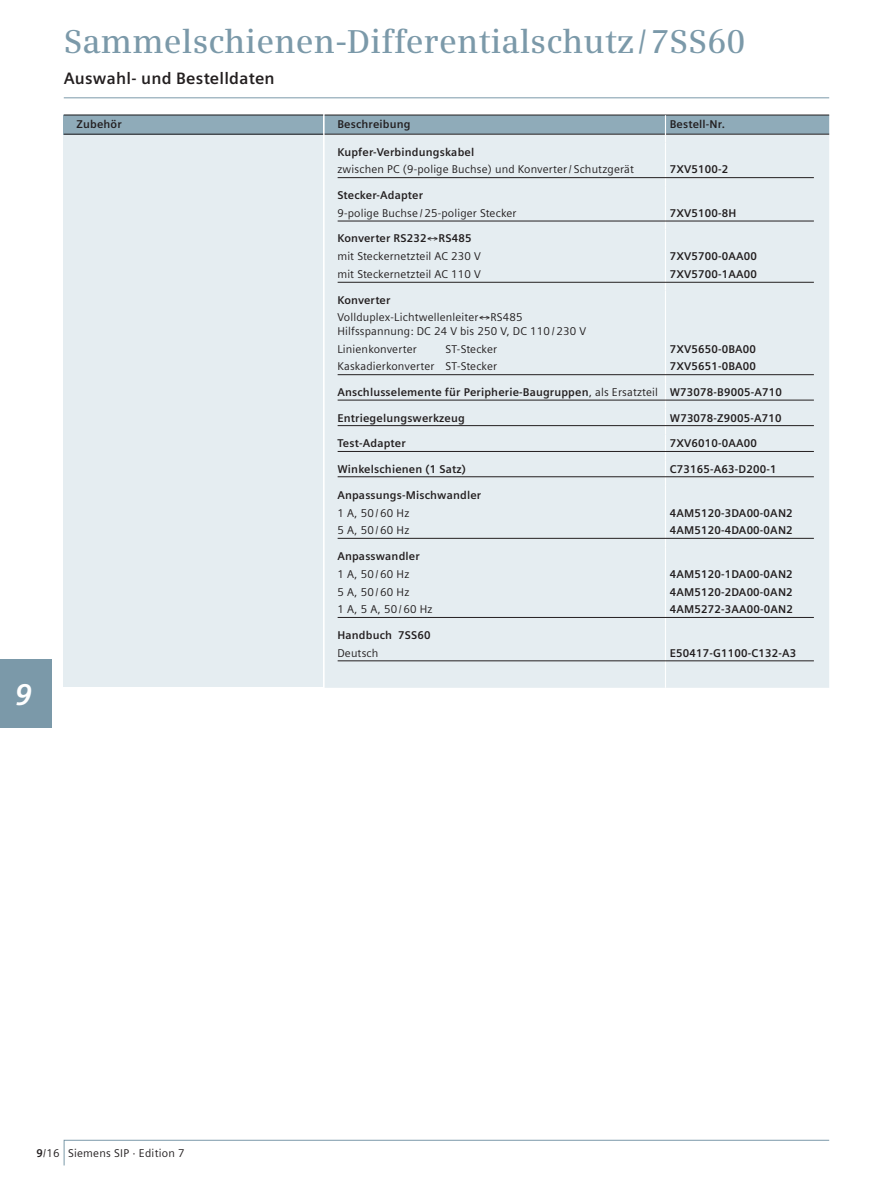
<style>
.page{position:relative;width:893px;height:1191px;background:#fff}
.page>*{position:absolute;margin:0;border:0;box-sizing:border-box;transform-origin:0 0}
.t1{font:600 33px "Siemens Serif";letter-spacing:.005em;color:#7b99a9}
.t2{font:italic 700 30px "Siemens Sans";color:#fff}
.t3{font:700 16.5px "Siemens Sans";letter-spacing:.015em;color:#231f20}
.t4{font:700 11.25px/17.7px "Siemens Sans";letter-spacing:.015em;color:#231f20}
.t5{font:11.25px/17.7px "Siemens Sans";letter-spacing:.015em;color:#231f20}
.s1{font-weight:700}
.s2{font-weight:400}
</style>
<div class="page">
<hr style="left:64px;top:97px;width:765px;height:1px;background:#7b99a9">
<svg style="left:63px;top:1139px;width:767px;height:27px"></svg>
<div style="left:325px;top:143px;width:504px;height:545px;background:#e5edf1"></div>
<svg style="left:325px;top:115px;width:504px;height:28px;background:#a2b6c1"></svg>
<hr style="left:665px;top:143px;width:1px;height:43px;background:#fff">
<hr style="left:665px;top:186px;width:1px;height:43px;background:#fff">
<hr style="left:665px;top:229px;width:1px;height:62px;background:#fff">
<hr style="left:665px;top:291px;width:1px;height:92px;background:#fff">
<svg style="left:665px;top:383px;width:1px;height:103px"></svg>
<hr style="left:665px;top:486px;width:1px;height:61px;background:#fff">
<hr style="left:665px;top:547px;width:1px;height:79px;background:#fff">
<hr style="left:665px;top:626px;width:1px;height:35px;background:#fff">
<svg style="left:665px;top:661px;width:1px;height:27px"></svg>
<hr style="left:338px;top:538px;width:476px;height:1px;background:#231f20">
<hr style="left:338px;top:425px;width:476px;height:1px;background:#231f20">
<hr style="left:338px;top:451px;width:476px;height:1px;background:#231f20">
<hr style="left:338px;top:476px;width:476px;height:1px;background:#231f20">
<hr style="left:338px;top:617px;width:476px;height:1px;background:#231f20">
<hr style="left:338px;top:660px;width:476px;height:1px;background:#231f20">
<hr style="left:338px;top:282px;width:476px;height:1px;background:#231f20">
<hr style="left:338px;top:374px;width:476px;height:1px;background:#231f20">
<hr style="left:338px;top:221px;width:476px;height:1px;background:#231f20">
<hr style="left:338px;top:177px;width:476px;height:1px;background:#231f20">
<hr style="left:338px;top:400px;width:476px;height:1px;background:#231f20">
<div style="left:64px;top:115px;width:259px;height:572px;background:#e5edf1"></div>
<div style="left:64px;top:115px;width:259px;height:19px;background:#8fabb9"></div>
<hr style="left:64px;top:115px;width:259px;height:1px;background:#231f20">
<hr style="left:64px;top:134px;width:259px;height:1px;background:#231f20">
<div style="left:0;top:659px;width:51px;height:68px;background:#7b99a9"></div>
<p class="t1" style="left:64px;top:28px;width:683px">Sammelschienen-Differentialschutz / 7SS60</p>
<p class="t3" style="left:64px;top:71px;width:212px">Auswahl- und Bestelldaten</p>
<p class="t4" style="left:77px;top:116px;width:47px">Zubehör</p>
<p class="t2" style="left:15px;top:682px;width:19px">9</p>
<p class="t4" style="left:337px;top:116px;width:75px">Beschreibung</p>
<p class="t4" style="left:670px;top:116px;width:57px">Bestell-Nr.</p>
<p class="t5" style="left:337px;top:144px;width:298px"><span class="s1">Kupfer-Verbindungskabel<br></span>zwischen PC (9-polige Buchse) und Konverter / Schutzgerät</p>
<p class="t4" style="left:670px;top:162px;width:60px">7XV5100-2</p>
<p class="t5" style="left:337px;top:187px;width:181px"><span class="s1">Stecker-Adapter<br></span>9-polige Buchse / 25-poliger Stecker</p>
<p class="t5" style="left:337px;top:230px;width:145px"><span class="s1">Konverter RS232</span>↔<span class="s1">RS485 </span>mit Steckernetzteil AC 230 V mit Steckernetzteil AC 110 V</p>
<p class="t4" style="left:670px;top:205px;width:68px">7XV5100-8H</p>
<p class="t4" style="left:670px;top:248px;width:89px">7XV5700-0AA00<br>7XV5700-1AA00</p>
<p class="t5" style="left:337px;top:292px;width:187px"><span class="s1">Konverter<br></span>Vollduplex-Lichtwellenleiter↔RS485</p>
<p class="t5" style="left:337px;top:323px;width:250px">Hilfsspannung: DC 24 V bis 250 V, DC 110 / 230 V<br>Linienkonverter</p>
<p class="t5" style="left:337px;top:341px;width:161px;text-align:right">ST-Stecker<br>Kaskadierkonverter ST-Stecker</p>
<p class="t4" style="left:670px;top:341px;width:88px">7XV5650-0BA00<br>7XV5651-0BA00</p>
<p class="t4" style="left:337px;top:384px;width:446px">Anschlusselemente für Peripherie-Baugruppen<span class="s2">, als Ersatzteil</span> W73078-B9005-A710</p>
<p class="t4" style="left:337px;top:410px;width:129px">Entriegelungswerkzeug</p>
<p class="t4" style="left:670px;top:410px;width:113px">W73078-Z9005-A710</p>
<p class="t4" style="left:337px;top:436px;width:70px">Test-Adapter</p>
<p class="t4" style="left:670px;top:436px;width:89px">7XV6010-0AA00</p>
<p class="t4" style="left:337px;top:461px;width:130px">Winkelschienen (1 Satz)</p>
<p class="t4" style="left:670px;top:461px;width:108px">C73165-A63-D200-1</p>
<p class="t4" style="left:337px;top:487px;width:145px">Anpassungs-Mischwandler<br><span class="s2">1 A, 50 / 60 Hz<br>5 A, 50 / 60 Hz</span></p>
<p class="t4" style="left:670px;top:505px;width:125px">4AM5120-3DA00-0AN2<br>4AM5120-4DA00-0AN2</p>
<p class="t5" style="left:337px;top:548px;width:97px"><span class="s1">Anpasswandler<br></span>1 A, 50 / 60 Hz<br>5 A, 50 / 60 Hz<br>1 A, 5 A, 50 / 60 Hz</p>
<p class="t4" style="left:337px;top:627px;width:95px">Handbuch 7SS60<br><span class="s2">Deutsch</span></p>
<p class="t4" style="left:670px;top:566px;width:125px;text-align:justify">4AM5120-1DA00-0AN2<br>4AM5120-2DA00-0AN2<br>4AM5272-3AA00-0AN2</p>
<p class="t4" style="left:670px;top:645px;width:128px">E50417-G1100-C132-A3</p>
<p class="t5" style="left:36px;top:1145px;width:150px"><span class="s1">9</span>/16 Siemens SIP · Edition 7</p>
</div>
